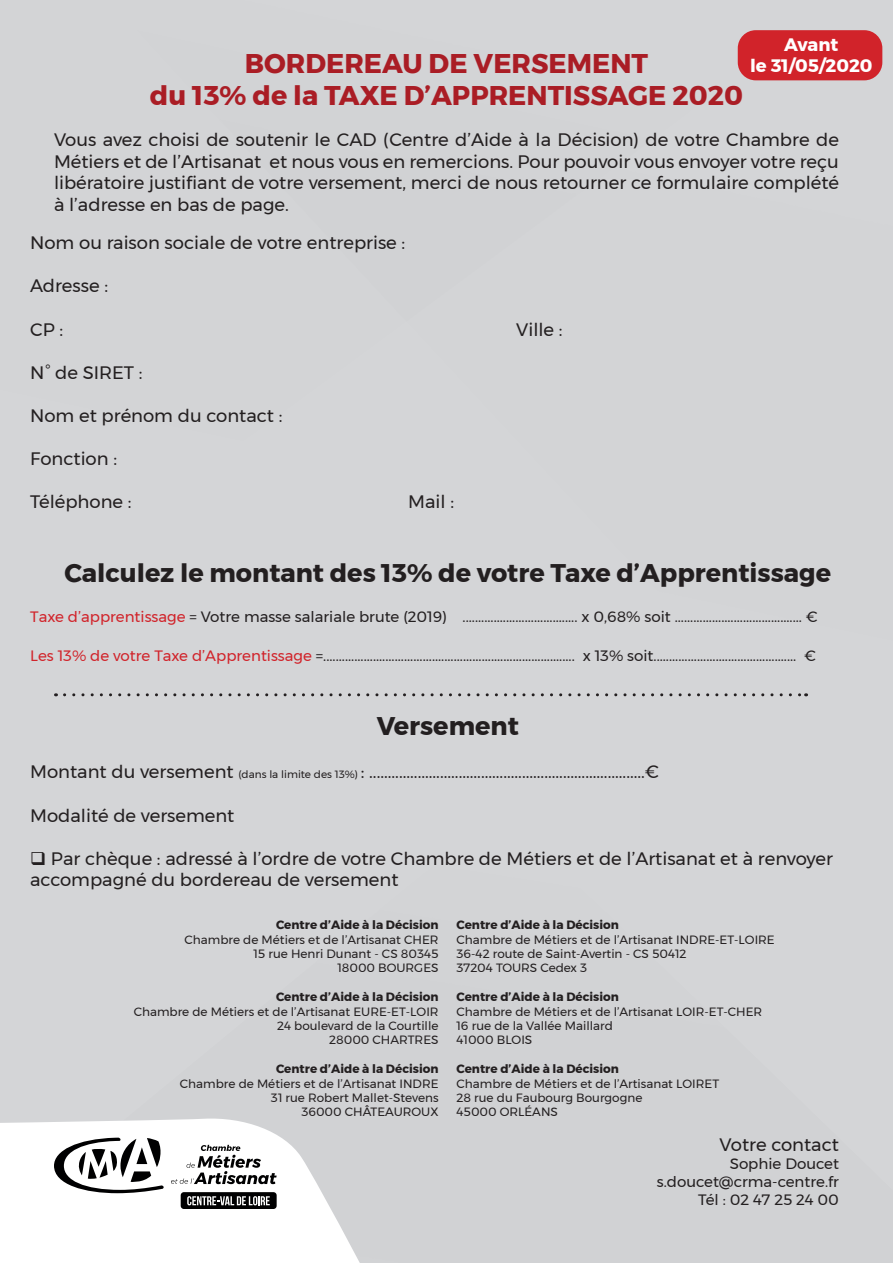
<style>
.page{position:relative;width:893px;height:1263px;background:#d4d5d7}
.page>*{position:absolute;margin:0;border:0;box-sizing:border-box;transform-origin:0 0}
.t1{font:700 27px/32.4px "Montserrat";color:#aa1d25;text-align:center}
.t2{font:700 25.5px "Montserrat";color:#231f20}
.t3{font:18px/21.6px "Montserrat";color:#231f20;text-align:justify}
.t4{font:700 18px/21.6px "Montserrat";color:#fff;text-align:center}
.t5{font:15px/18px "Montserrat";color:#231f20;text-align:right}
.t6{font:12px/14.4px "Montserrat";color:#231f20;text-align:right}
.t7{font:700 12px "Montserrat";color:#231f20}
.s1{color:#d1232a}
.s2{font-size:10.5px}
</style>
<div class="page">
<svg style="left:65px;top:693px;width:742px;height:3px"></svg>
<div style="left:738px;top:30px;width:144px;height:50px;background:#d1232a;border-radius:18px"></div>
<svg style="left:0;top:1118px;width:360px;height:145px;fill:#fff"></svg>
<div style="left:181px;top:1192px;width:96px;height:17px;background:#000001;border-radius:3px"></div>
<svg style="left:187px;top:1196px;width:83px;height:9px"></svg>
<svg style="left:171px;top:1145px;width:106px;height:39px;background:#c2c2c3"></svg>
<svg style="left:54px;top:1138px;width:110px;height:55px;background:#acacac"></svg>
<p class="t4" style="left:750px;top:34px;width:124px">Avant<br>le 31/05/2020</p>
<h1 class="t1" style="left:150px;top:47px;width:594px">BORDEREAU DE VERSEMENT<br>du 13% de la TAXE D’APPRENTISSAGE 2020</h1>
<p class="t3" style="left:54px;top:129px;width:786px">Vous avez choisi de soutenir le CAD (Centre d’Aide à la Décision) de votre Chambre de Métiers et de l’Artisanat et nous vous en remercions. Pour pouvoir vous envoyer votre reçu libératoire justifiant de votre versement, merci de nous retourner ce formulaire complété à l’adresse en bas de page.</p>
<p class="t3" style="left:30px;top:232px;width:377px">Nom ou raison sociale de votre entreprise :</p>
<p class="t3" style="left:30px;top:275px;width:79px">Adresse :</p>
<p class="t3" style="left:30px;top:318px;width:35px">CP :</p>
<p class="t3" style="left:516px;top:318px;width:48px">Ville :</p>
<p class="t3" style="left:30px;top:361px;width:114px">N° de SIRET :</p>
<p class="t3" style="left:30px;top:405px;width:254px">Nom et prénom du contact :</p>
<p class="t3" style="left:30px;top:448px;width:88px">Fonction :</p>
<p class="t3" style="left:30px;top:491px;width:103px">Téléphone :</p>
<p class="t3" style="left:408px;top:491px;width:47px">Mail :</p>
<h2 class="t2" style="left:64px;top:553px;width:768px">Calculez le montant des 13% de votre Taxe d’Apprentissage</h2>
<p class="t5" style="left:30px;top:607px;width:789px"><span class="s1">Taxe d’apprentissage</span> = Votre masse salariale brute (2019) ..................................... x 0,68% soit ......................................... €</p>
<p class="t5" style="left:30px;top:647px;width:787px"><span class="s1">Les 13% de votre Taxe d’Apprentissage</span> =................................................................................. x 13% soit.............................................. €</p>
<h2 class="t2" style="left:377px;top:706px;width:144px">Versement</h2>
<p class="t3" style="left:30px;top:761px;width:630px">Montant du versement <span class="s2">(dans la limite des 13%)</span> : ..........................................................................€</p>
<p class="t3" style="left:30px;top:804px;width:206px">Modalité de versement</p>
<p class="t3" style="left:30px;top:847px;width:804px">❑ Par chèque : adressé à l’ordre de votre Chambre de Métiers et de l’Artisanat et à renvoyer accompagné du bordereau de versement</p>
<p class="t7" style="left:276px;top:915px;width:164px">Centre d’Aide à la Décision</p>
<p class="t6" style="left:184px;top:932px;width:256px">Chambre de Métiers et de l’Artisanat CHER<br>15 rue Henri Dunant - CS 80345<br>18000 BOURGES</p>
<p class="t7" style="left:276px;top:987px;width:164px">Centre d’Aide à la Décision</p>
<p class="t6" style="left:134px;top:1004px;width:306px">Chambre de Métiers et de l’Artisanat EURE-ET-LOIR<br>24 boulevard de la Courtille<br>28000 CHARTRES</p>
<p class="t7" style="left:276px;top:1059px;width:164px">Centre d’Aide à la Décision</p>
<p class="t6" style="left:180px;top:1076px;width:260px">Chambre de Métiers et de l’Artisanat INDRE<br>31 rue Robert Mallet-Stevens<br>36000 CHÂTEAUROUX</p>
<p class="t7" style="left:457px;top:915px;width:164px">Centre d’Aide à la Décision</p>
<p class="t6" style="left:457px;top:932px;width:320px;text-align:left">Chambre de Métiers et de l’Artisanat INDRE-ET-LOIRE<br>36-42 route de Saint-Avertin - CS 50412<br>37204 TOURS Cedex 3</p>
<p class="t7" style="left:457px;top:987px;width:164px">Centre d’Aide à la Décision</p>
<p class="t6" style="left:457px;top:1004px;width:307px;text-align:left">Chambre de Métiers et de l’Artisanat LOIR-ET-CHER<br>16 rue de la Vallée Maillard<br>41000 BLOIS</p>
<p class="t7" style="left:457px;top:1059px;width:164px">Centre d’Aide à la Décision</p>
<p class="t6" style="left:457px;top:1076px;width:264px;text-align:left">Chambre de Métiers et de l’Artisanat LOIRET<br>28 rue du Faubourg Bourgogne<br>45000 ORLÉANS</p>
<p class="t3" style="left:720px;top:1133px;width:121px">Votre contact</p>
<p class="t5" style="left:657px;top:1154px;width:184px">Sophie Doucet s.doucet@crma-centre.fr<br>Tél : 02 47 25 24 00</p>
</div>
